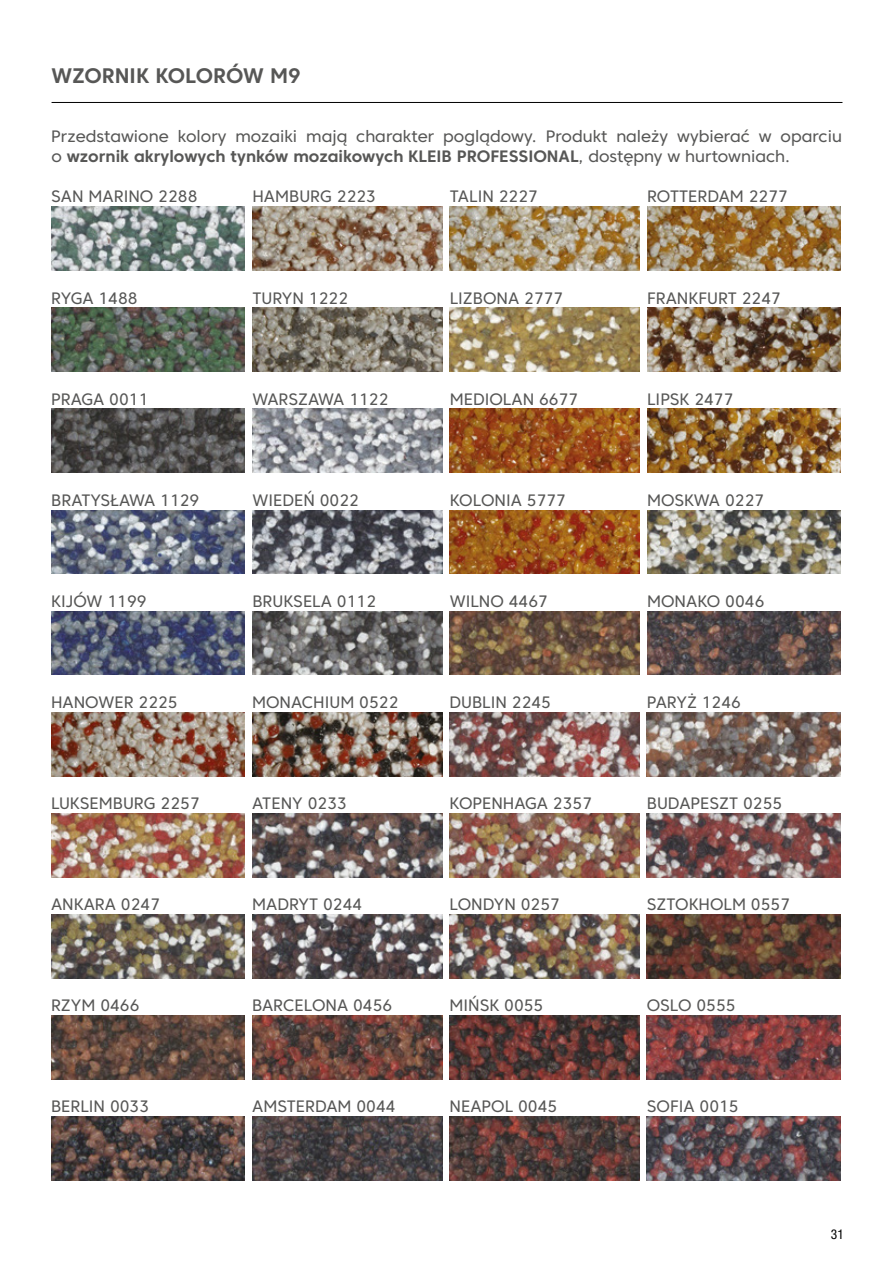
<style>
.page{position:relative;width:893px;height:1263px;background:#fff}
.page>*{position:absolute;margin:0;border:0;box-sizing:border-box;transform-origin:0 0}
.t1{font:700 21px "Core Sans C 65";color:#575756}
.t2{font:16.5px "Core Sans C 45";color:#575756}
.t3{font:700 16.5px "Core Sans C 65";color:#575756}
.t4{font:condensed 13.5px "Helvetica Neue LT Pro";color:#000}
.s1{font-family:"Core Sans C 45";font-weight:400}
</style>
<div class="page">
<img style="left:51px;top:207px;width:194px;height:64px">
<img style="left:252px;top:207px;width:190px;height:64px">
<img style="left:450px;top:207px;width:190px;height:64px">
<img style="left:647px;top:207px;width:194px;height:64px">
<img style="left:51px;top:308px;width:194px;height:64px">
<img style="left:252px;top:308px;width:190px;height:64px">
<img style="left:450px;top:308px;width:190px;height:64px">
<img style="left:647px;top:308px;width:194px;height:64px">
<img style="left:51px;top:409px;width:194px;height:64px">
<img style="left:252px;top:409px;width:190px;height:64px">
<img style="left:450px;top:409px;width:190px;height:64px">
<img style="left:647px;top:409px;width:194px;height:64px">
<img style="left:51px;top:510px;width:194px;height:64px">
<img style="left:252px;top:510px;width:190px;height:64px">
<img style="left:450px;top:510px;width:190px;height:64px">
<img style="left:647px;top:510px;width:194px;height:64px">
<img style="left:51px;top:611px;width:194px;height:64px">
<img style="left:252px;top:611px;width:190px;height:64px">
<img style="left:450px;top:611px;width:190px;height:64px">
<img style="left:647px;top:611px;width:194px;height:64px">
<img style="left:51px;top:712px;width:194px;height:64px">
<img style="left:252px;top:712px;width:190px;height:64px">
<img style="left:449px;top:712px;width:190px;height:64px">
<img style="left:647px;top:712px;width:193px;height:64px">
<img style="left:51px;top:813px;width:194px;height:64px">
<img style="left:252px;top:813px;width:190px;height:64px">
<img style="left:449px;top:813px;width:190px;height:64px">
<img style="left:647px;top:813px;width:193px;height:64px">
<img style="left:51px;top:914px;width:194px;height:64px">
<img style="left:252px;top:914px;width:190px;height:64px">
<img style="left:449px;top:914px;width:190px;height:64px">
<img style="left:647px;top:914px;width:193px;height:64px">
<img style="left:51px;top:1015px;width:194px;height:64px">
<img style="left:252px;top:1015px;width:190px;height:64px">
<img style="left:449px;top:1015px;width:190px;height:64px">
<img style="left:647px;top:1015px;width:193px;height:64px">
<img style="left:51px;top:1116px;width:194px;height:64px">
<img style="left:252px;top:1116px;width:190px;height:64px">
<img style="left:449px;top:1116px;width:190px;height:64px">
<img style="left:647px;top:1116px;width:193px;height:64px">
<hr style="left:52px;top:102px;width:790px;height:1px;background:#000">
<p class="t1" style="left:52px;top:63px;width:251px">WZORNIK KOLORÓW M9</p>
<p class="t2" style="left:51px;top:126px;width:792px">Przedstawione kolory mozaiki mają charakter poglądowy. Produkt należy wybierać w oparciu</p>
<p class="t3" style="left:51px;top:146px;width:740px"><span class="s1">o</span> wzornik akrylowych tynków mozaikowych KLEIB PROFESSIONAL<span class="s1">, dostępny w hurtowniach.</span></p>
<p class="t2" style="left:51px;top:185px;width:148px">SAN MARINO 2288</p>
<p class="t2" style="left:252px;top:185px;width:125px">HAMBURG 2223</p>
<p class="t2" style="left:450px;top:185px;width:90px">TALIN 2227</p>
<p class="t2" style="left:647px;top:185px;width:142px">ROTTERDAM 2277</p>
<p class="t2" style="left:51px;top:288px;width:88px">RYGA 1488</p>
<p class="t2" style="left:252px;top:288px;width:97px">TURYN 1222</p>
<p class="t2" style="left:450px;top:288px;width:115px">LIZBONA 2777</p>
<p class="t2" style="left:647px;top:288px;width:135px">FRANKFURT 2247</p>
<p class="t2" style="left:51px;top:389px;width:99px">PRAGA 0011</p>
<p class="t2" style="left:252px;top:389px;width:138px">WARSZAWA 1122</p>
<p class="t2" style="left:450px;top:389px;width:130px">MEDIOLAN 6677</p>
<p class="t2" style="left:647px;top:389px;width:88px">LIPSK 2477</p>
<p class="t2" style="left:51px;top:490px;width:150px">BRATYSŁAWA 1129</p>
<p class="t2" style="left:252px;top:490px;width:108px">WIEDEŃ 0022</p>
<p class="t2" style="left:450px;top:490px;width:118px">KOLONIA 5777</p>
<p class="t2" style="left:647px;top:490px;width:119px">MOSKWA 0227</p>
<p class="t2" style="left:51px;top:591px;width:97px">KIJÓW 1199</p>
<p class="t2" style="left:252px;top:591px;width:125px">BRUKSELA 0112</p>
<p class="t2" style="left:450px;top:591px;width:100px">WILNO 4467</p>
<p class="t2" style="left:647px;top:591px;width:119px">MONAKO 0046</p>
<p class="t2" style="left:51px;top:692px;width:128px">HANOWER 2225</p>
<p class="t2" style="left:252px;top:692px;width:148px">MONACHIUM 0522</p>
<p class="t2" style="left:449px;top:692px;width:103px">DUBLIN 2245</p>
<p class="t2" style="left:647px;top:692px;width:96px">PARYŻ 1246</p>
<p class="t2" style="left:51px;top:793px;width:150px">LUKSEMBURG 2257</p>
<p class="t2" style="left:252px;top:793px;width:96px">ATENY 0233</p>
<p class="t2" style="left:449px;top:793px;width:144px">KOPENHAGA 2357</p>
<p class="t2" style="left:647px;top:793px;width:137px">BUDAPESZT 0255</p>
<p class="t2" style="left:51px;top:894px;width:111px">ANKARA 0247</p>
<p class="t2" style="left:252px;top:894px;width:112px">MADRYT 0244</p>
<p class="t2" style="left:449px;top:894px;width:112px">LONDYN 0257</p>
<p class="t2" style="left:647px;top:894px;width:145px">SZTOKHOLM 0557</p>
<p class="t2" style="left:51px;top:995px;width:90px">RZYM 0466</p>
<p class="t2" style="left:252px;top:995px;width:142px">BARCELONA 0456</p>
<p class="t2" style="left:449px;top:995px;width:95px">MIŃSK 0055</p>
<p class="t2" style="left:647px;top:995px;width:90px">OSLO 0555</p>
<p class="t2" style="left:51px;top:1096px;width:100px">BERLIN 0033</p>
<p class="t2" style="left:252px;top:1096px;width:145px">AMSTERDAM 0044</p>
<p class="t2" style="left:449px;top:1096px;width:109px">NEAPOL 0045</p>
<p class="t2" style="left:647px;top:1096px;width:93px">SOFIA 0015</p>
<p class="t4" style="left:831px;top:1227px;width:14px">31</p>
</div>
